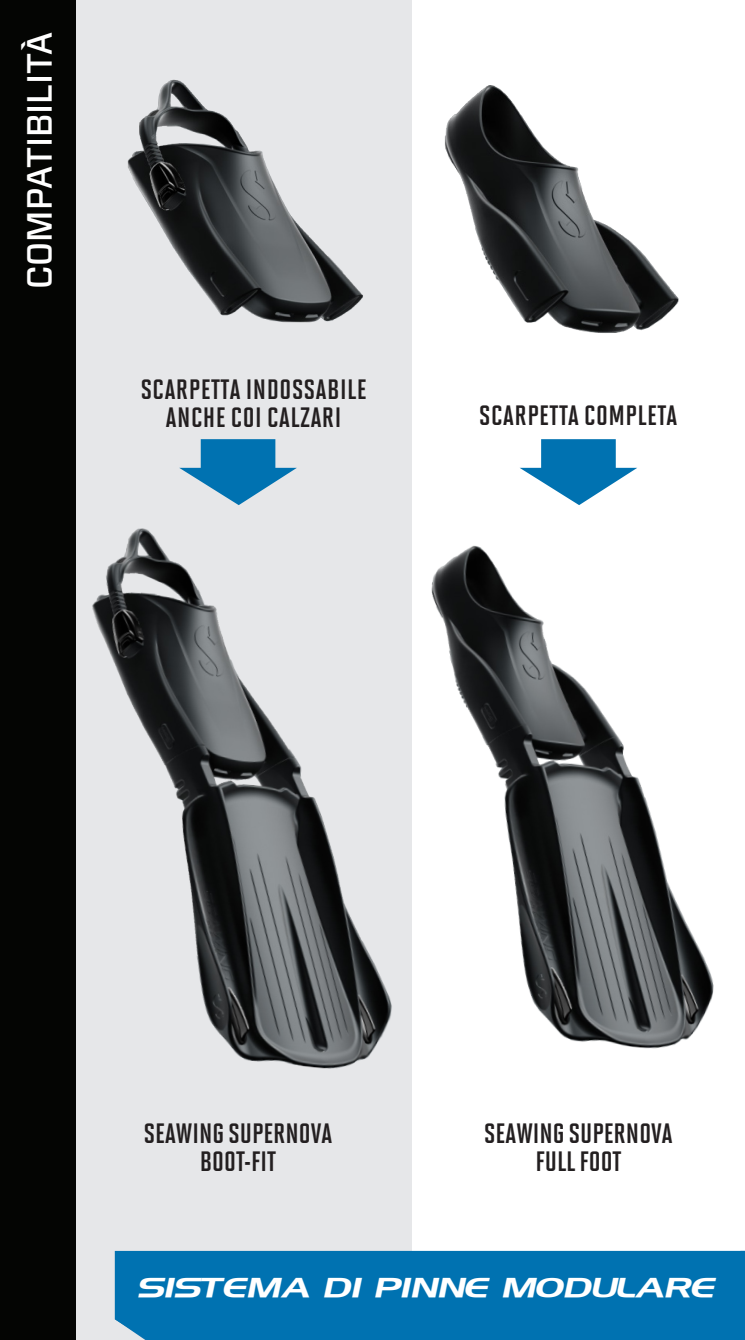
<style>
.page{position:relative;width:745px;height:1340px;background:#fff}
.page>*{position:absolute;margin:0;border:0;box-sizing:border-box;transform-origin:0 0}
.t1{font:500 35px "Forza";color:#fff}
.t2{font:700 28px/28px "Solano Gothic Sc Pro";letter-spacing:.01em;color:#231f20;text-align:center}
.t3{font:26.6px "Aero Extended Italic SWFTE";color:#fff}
</style>
<div class="page">
<div style="left:22px;top:0;width:389px;height:1339px;background:#e6e7e9"></div>
<img style="left:127px;top:79px;width:236px;height:244px">
<img style="left:444px;top:85px;width:235px;height:248px">
<img style="left:92px;top:528px;width:300px;height:541px">
<img style="left:411px;top:537px;width:303px;height:522px">
<div style="left:0;top:0;width:76px;height:1339px;background:#040503"></div>
<svg style="left:179px;top:439px;width:118px;height:66px"></svg>
<svg style="left:520px;top:439px;width:117px;height:66px"></svg>
<div style="left:115px;top:1250px;width:629px;height:89px;background:#0072b1"></div>
<p class="t1" style="left:16px;top:289px;width:259px;rotate:-90deg">COMPATIBILITÀ</p>
<p class="t2" style="left:141px;top:375px;width:227px">SCARPETTA INDOSSABILE<br>ANCHE COI CALZARI</p>
<p class="t2" style="left:479px;top:401px;width:199px">SCARPETTA COMPLETA</p>
<p class="t2" style="left:144px;top:1118px;width:190px">SEAWING SUPERNOVA</p>
<p class="t2" style="left:200px;top:1146px;width:78px">BOOT-FIT</p>
<p class="t2" style="left:484px;top:1118px;width:190px">SEAWING SUPERNOVA</p>
<p class="t2" style="left:535px;top:1146px;width:88px">FULL FOOT</p>
<p class="t3" style="left:138px;top:1271px;width:577px">SISTEMA DI PINNE MODULARE</p>
</div>
